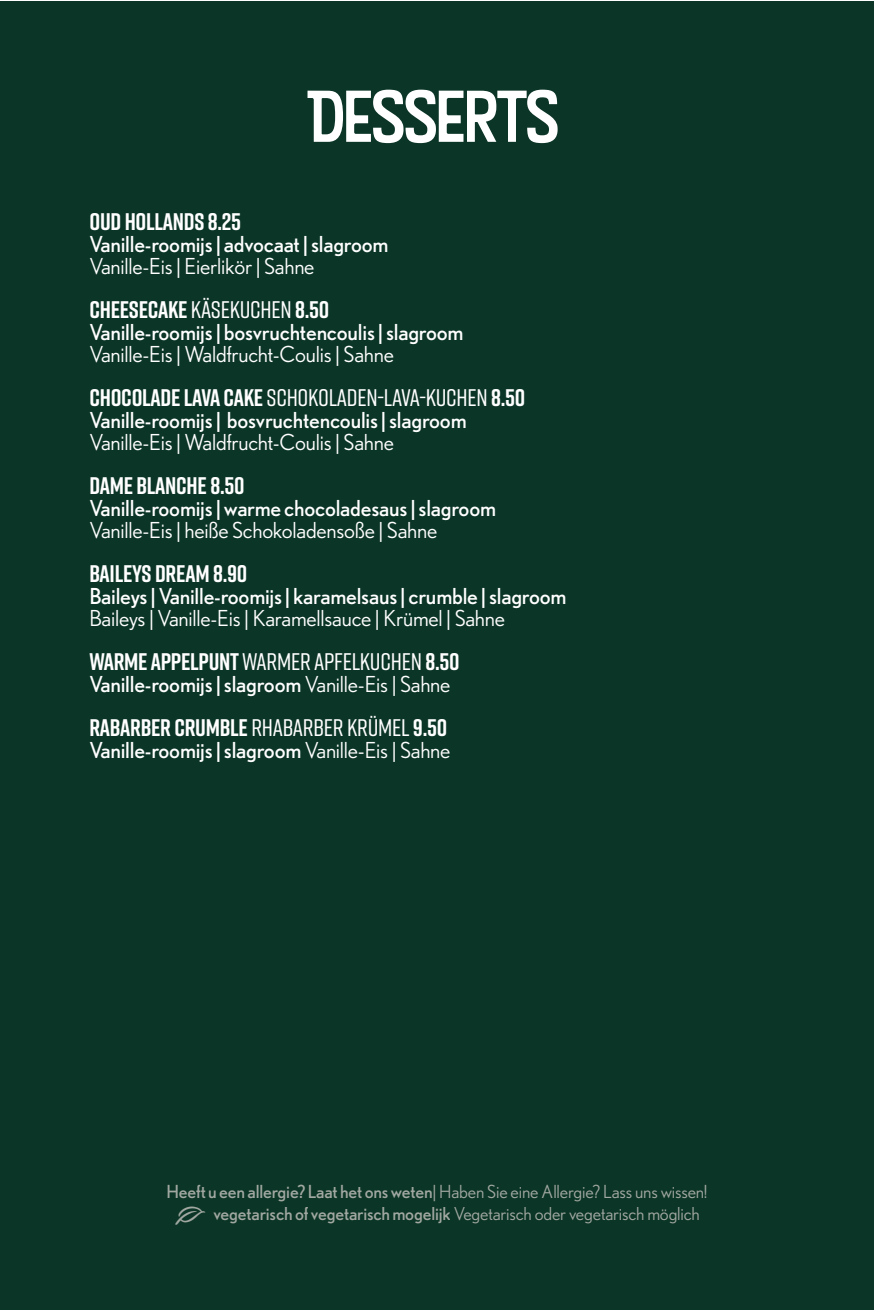
<style>
.page{position:relative;width:874px;height:1310px;background:#fff}
.page>*{position:absolute;margin:0;border:0;box-sizing:border-box;transform-origin:0 0}
.t1{font:70px "Kon Tiki JF Aloha";letter-spacing:-.01em;color:#fff}
.t2{font:46px "Zooja Elementsand Borders";color:#a1a8a2}
.t3{font:700 24px "Rift";letter-spacing:-.01em;color:#fff}
.t4{font:500 24px "Rift";letter-spacing:-.01em;color:#fff}
.t5{font:22px "Nobel";letter-spacing:-.01em;color:#fff}
.t6{font:22px "Nobel";letter-spacing:-.01em;color:#fff}
.t7{font:18px "Nobel";letter-spacing:-.01em;color:#a1a8a2}
.s1{font-weight:500}
.s2{font-weight:700}
.s3{font-style:inherit}
</style>
<div class="page">
<div style="left:0;top:0;width:873px;height:1310px;background:#0b3526"></div>
<hr style="left:0;top:0;width:873px;height:1px;background:#fff">
<h1 class="t1" style="left:306px;top:73px;width:253px">DESSERTS</h1>
<p class="t3" style="left:89px;top:204px;width:153px">OUD HOLLANDS 8.25</p>
<p class="t5" style="left:89px;top:231px;width:300px">Vanille-roomijs | advocaat | slagroom</p>
<p class="t6" style="left:89px;top:253px;width:226px">Vanille-Eis | Eierlikör | Sahne</p>
<p class="t3" style="left:89px;top:292px;width:241px">CHEESECAKE <span class="s1">KÄSEKUCHEN</span> 8.50</p>
<p class="t5" style="left:89px;top:319px;width:375px">Vanille-roomijs | bosvruchtencoulis | slagroom</p>
<p class="t6" style="left:89px;top:341px;width:306px">Vanille-Eis | Waldfrucht-Coulis | Sahne</p>
<p class="t4" style="left:89px;top:380px;width:437px"><span class="s2">CHOCOLADE LAVA CAKE</span> SCHOKOLADEN-LAVA-KUCHEN <span class="s2">8.50</span></p>
<p class="t5" style="left:89px;top:407px;width:378px">Vanille-roomijs | bosvruchtencoulis | slagroom</p>
<p class="t6" style="left:89px;top:429px;width:306px">Vanille-Eis | Waldfrucht-Coulis | Sahne</p>
<p class="t3" style="left:89px;top:468px;width:156px">DAME BLANCHE 8.50</p>
<p class="t5" style="left:89px;top:495px;width:408px">Vanille-roomijs | warme chocoladesaus | slagroom</p>
<p class="t6" style="left:89px;top:517px;width:349px">Vanille-Eis | heiße Schokoladensoße | Sahne</p>
<p class="t3" style="left:89px;top:556px;width:159px">BAILEYS DREAM 8.90</p>
<p class="t5" style="left:89px;top:583px;width:478px">Baileys | Vanille-roomijs | karamelsaus | crumble | slagroom</p>
<p class="t6" style="left:89px;top:605px;width:417px">Baileys | Vanille-Eis | Karamellsauce | Krümel | Sahne</p>
<p class="t3" style="left:89px;top:644px;width:371px">WARME APPELPUNT <span class="s1">WARMER APFELKUCHEN</span> 8.50</p>
<p class="t5" style="left:89px;top:671px;width:362px">Vanille-roomijs | slagroom <span class="s3">Vanille-Eis | Sahne</span></p>
<p class="t3" style="left:89px;top:710px;width:359px">RABARBER CRUMBLE <span class="s1">RHABARBER KRÜMEL</span> 9.50</p>
<p class="t5" style="left:89px;top:737px;width:362px">Vanille-roomijs | slagroom <span class="s3">Vanille-Eis | Sahne</span></p>
<p class="t7" style="left:166px;top:1181px;width:542px"><span class="s3">Heeft u een allergie? Laat het ons weten</span>| Haben Sie eine Allergie? Lass uns wissen!</p>
<h2 class="t2" style="left:174px;top:1185px;width:34px">q</h2>
<p class="t7" style="left:213px;top:1203px;width:487px"><span class="s3">vegetarisch of vegetarisch mogelijk</span> Vegetarisch oder vegetarisch möglich</p>
</div>
